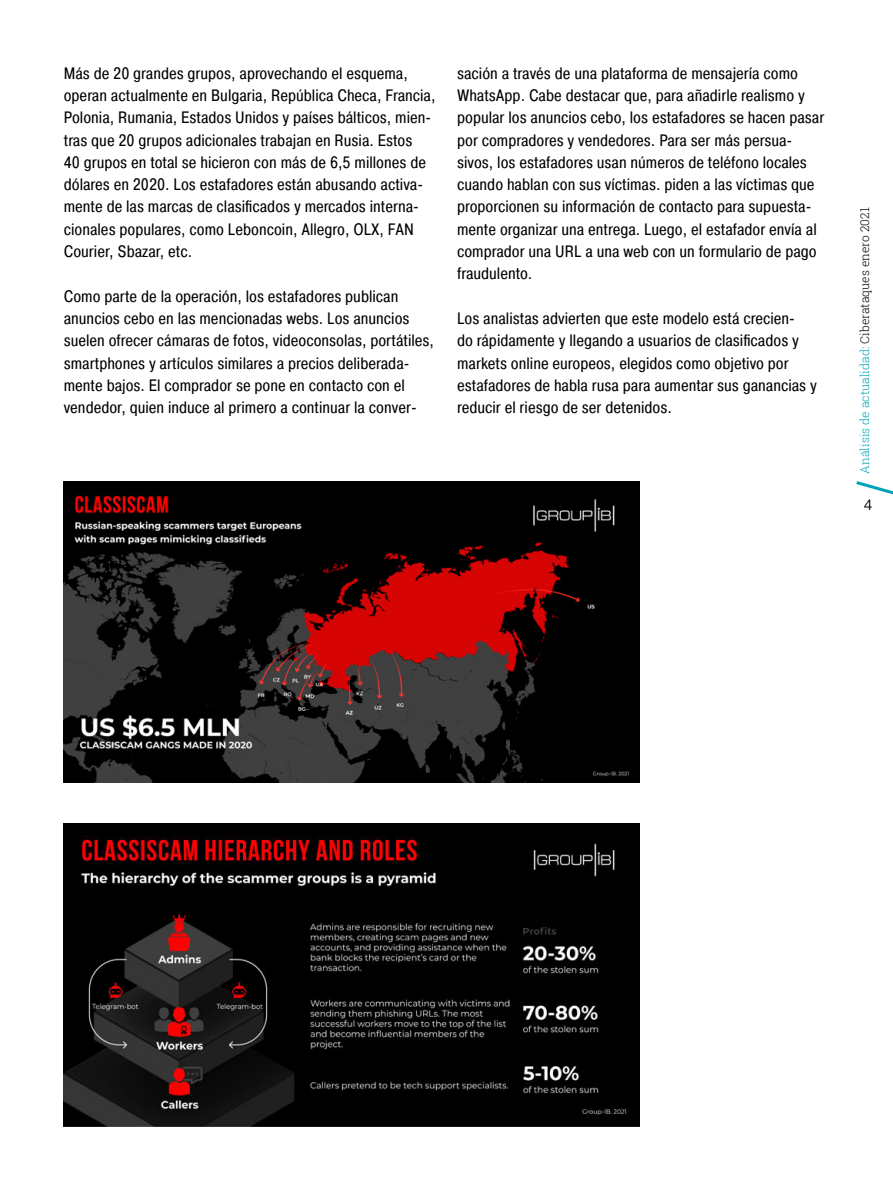
<style>
.page{position:relative;width:893px;height:1191px;background:#fff}
.page>*{position:absolute;margin:0;border:0;box-sizing:border-box;transform-origin:0 0}
.t1{font:16.5px/22.4px "Pragmatica Cond";color:#000}
.t2{font:300 15px "Pragmatica";color:#000}
.t3{font:300 12px "Roboto Slab";color:#00a3b7}
.s1{color:#000}
</style>
<div class="page">
<svg style="left:856px;top:481px;width:37px;height:14px"></svg>
<img style="left:64px;top:481px;width:575px;height:301px">
<img style="left:64px;top:824px;width:575px;height:302px">
<p class="t1" style="left:64px;top:62px;width:373px">Más de 20 grandes grupos, aprovechando el esquema, operan actualmente en Bulgaria, República Checa, Francia, Polonia, Rumania, Estados Unidos y países bálticos, mien&shy;tras que 20 grupos adicionales trabajan en Rusia. Estos<br>40 grupos en total se hicieron con más de 6,5 millones de dólares en 2020. Los estafadores están abusando activa&shy;mente de las marcas de clasificados y mercados interna&shy;cionales populares, como Leboncoin, Allegro, OLX, FAN Courier, Sbazar, etc.</p>
<p class="t1" style="left:64px;top:285px;width:372px">Como parte de la operación, los estafadores publican anuncios cebo en las mencionadas webs. Los anuncios suelen ofrecer cámaras de fotos, videoconsolas, portátiles, smartphones y artículos similares a precios deliberada&shy;mente bajos. El comprador se pone en contacto con el vendedor, quien induce al primero a continuar la conver-</p>
<p class="t1" style="left:457px;top:62px;width:369px">sación a través de una plataforma de mensajería como WhatsApp. Cabe destacar que, para añadirle realismo y popular los anuncios cebo, los estafadores se hacen pasar por compradores y vendedores. Para ser más persua&shy;sivos, los estafadores usan números de teléfono locales cuando hablan con sus víctimas. piden a las víctimas que proporcionen su información de contacto para supuesta&shy;mente organizar una entrega. Luego, el estafador envía al comprador una URL a una web con un formulario de pago fraudulento.</p>
<p class="t1" style="left:457px;top:307px;width:361px">Los analistas advierten que este modelo está crecien-<br>do rápidamente y llegando a usuarios de clasificados y markets online europeos, elegidos como objetivo por estafadores de habla rusa para aumentar sus ganancias y reducir el riesgo de ser detenidos.</p>
<p class="t3" style="left:857px;top:474px;width:268px;rotate:-90deg">Análisis de actualidad: <span class="s1">Ciberataques enero 2021</span></p>
<p class="t2" style="left:864px;top:495px;width:10px">4</p>
</div>
